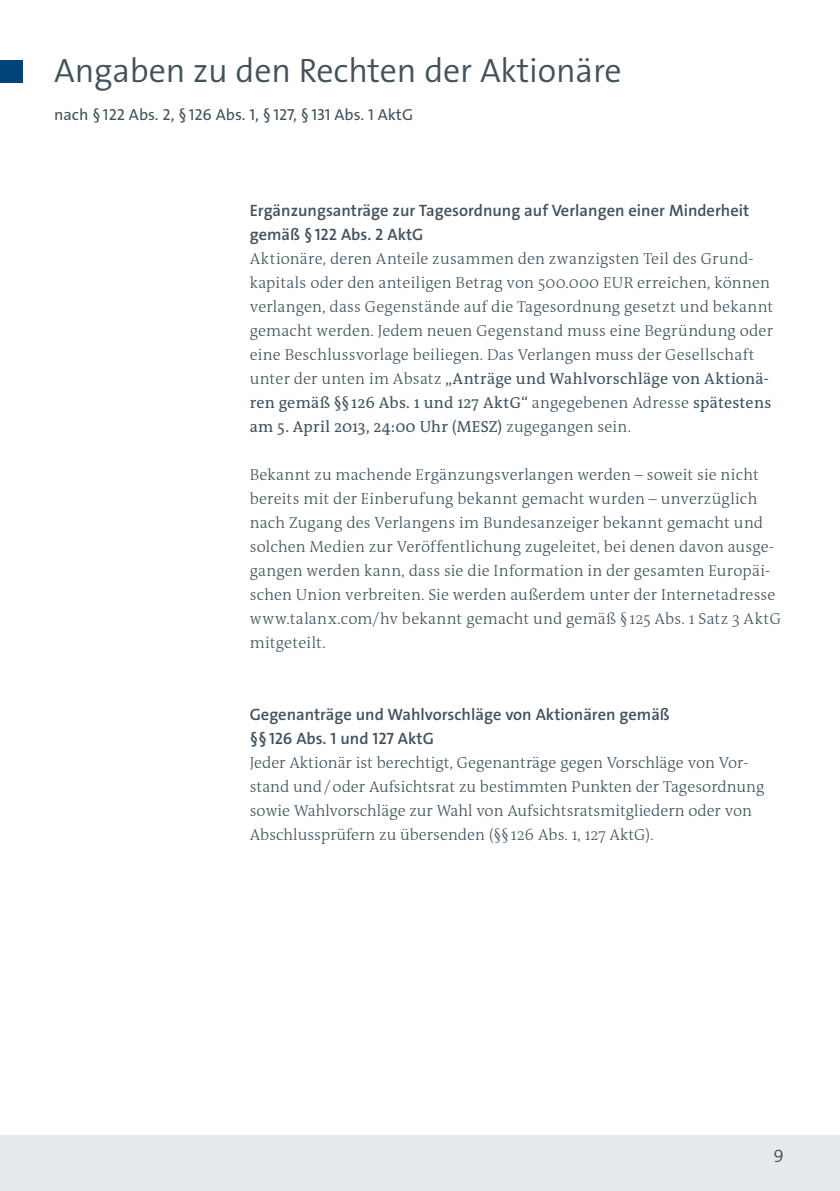
<style>
.page{position:relative;width:840px;height:1191px;background:#fff}
.page>*{position:absolute;margin:0;border:0;box-sizing:border-box;transform-origin:0 0}
.t1{font:34px "The Sans LP4 Se Lig";letter-spacing:-.005em;color:#41525c}
.t2{font:18px "The Sans LP4 Se Lig";color:#41525c}
.t3{font:16.4px/24px "The Sans LP6 Se Bld";color:#41525c}
.t4{font:300 16px/24px "The Antiqua B W3";letter-spacing:.005em;color:#41525c}
.t5{font:16px/24px "The Antiqua B W5 Plain";letter-spacing:.01em;color:#41525c}
.t6{font:16px "The Sans LP5 Plain";color:#41525c}
.s1{font-family:"The Antiqua B W3";font-weight:300}
</style>
<div class="page">
<div style="left:0;top:1134px;width:839px;height:57px;background:#e6eaed"></div>
<div style="left:0;top:60px;width:23px;height:23px;background:#004578"></div>
<h1 class="t1" style="left:54px;top:58px;width:569px">Angaben zu den Rechten der Aktionäre</h1>
<p class="t6" style="left:54px;top:109px;width:360px">nach § 122 Abs. 2, § 126 Abs. 1, § 127, § 131 Abs. 1 AktG</p>
<p class="t3" style="left:249px;top:200px;width:501px">Ergänzungsanträge zur Tagesordnung auf Verlangen einer Minderheit gemäß § 122 Abs. 2 AktG</p>
<p class="t4" style="left:249px;top:248px;width:525px">Aktionäre, deren Anteile zusammen den zwanzigsten Teil des Grund&shy;kapitals oder den anteiligen Betrag von 500.000 EUR erreichen, können verlangen, dass Gegenstände auf die Tagesordnung gesetzt und bekannt gemacht werden. Jedem neuen Gegenstand muss eine Begründung oder eine Beschlussvorlage beiliegen. Das Verlangen muss der Gesellschaft</p>
<p class="t5" style="left:249px;top:368px;width:523px"><span class="s1">unter der unten im Absatz</span> „Anträge und Wahlvorschläge von Aktionä&shy;ren gemäß §§ 126 Abs. 1 und 127 AktG“ <span class="s1">angegebenen Adresse</span> spätestens am 5. April 2013, 24:00 Uhr (MESZ) <span class="s1">zugegangen sein.</span></p>
<p class="t4" style="left:249px;top:464px;width:532px">Bekannt zu machende Ergänzungsverlangen werden – soweit sie nicht bereits mit der Einberufung bekannt gemacht wurden – unverzüglich nach Zugang des Verlangens im Bundesanzeiger bekannt gemacht und solchen Medien zur Veröffentlichung zugeleitet, bei denen davon ausge&shy;gangen werden kann, dass sie die Information in der gesamten Europäi&shy;schen Union verbreiten. Sie werden außerdem unter der Internetadresse www.talanx.com/hv bekannt gemacht und gemäß § 125 Abs. 1 Satz 3 AktG mitgeteilt.</p>
<p class="t3" style="left:249px;top:704px;width:421px">Gegenanträge und Wahlvorschläge von Aktionären gemäß §§ 126 Abs. 1 und 127 AktG</p>
<p class="t4" style="left:249px;top:752px;width:516px">Jeder Aktionär ist berechtigt, Gegenanträge gegen Vorschläge von Vor&shy;stand und / oder Aufsichtsrat zu bestimmten Punkten der Tagesordnung sowie Wahlvorschläge zur Wahl von Aufsichtsratsmitgliedern oder von Abschlussprüfern zu übersenden (§§ 126 Abs. 1, 127 AktG).</p>
<p class="t2" style="left:773px;top:1148px;width:12px">9</p>
</div>
